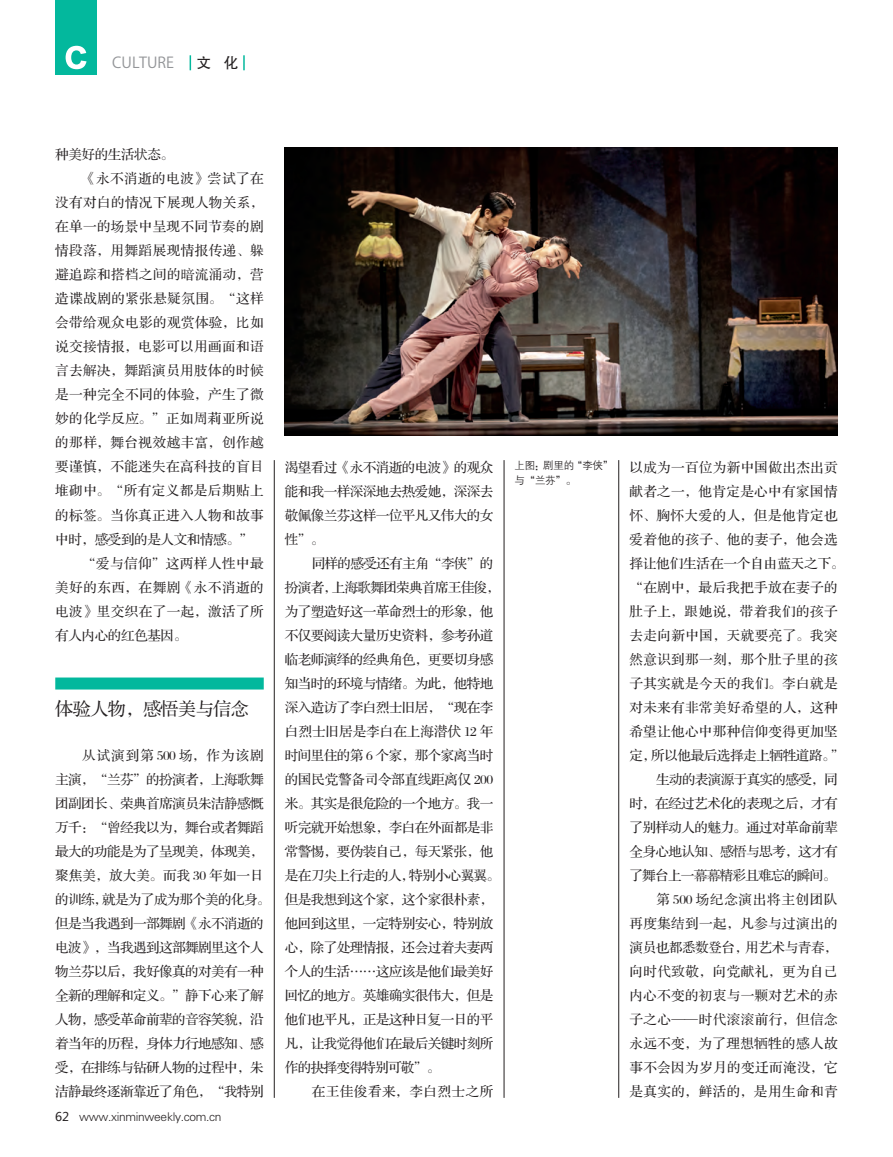
<style>
.page{position:relative;width:893px;height:1157px;background:#fff}
.page>*{position:absolute;margin:0;border:0;box-sizing:border-box;transform-origin:0 0}
.t1{font:18px "FZS3 K GBK1 0";letter-spacing:-.025em;color:#231f20}
.t2{font:15px "Koz Go Pro";color:#939598}
.t3{font:15px "FZHTJW GB1 0";color:#231f20}
.t4{font:13.5px/24px "FZS3 JW GB1 0";letter-spacing:-.025em;color:#231f20}
.t5{font:13.5px "FZS3 JW GB1 0";letter-spacing:.035em;color:#231f20}
.t6{font:13.5px "FZS3 JW GB1 0";letter-spacing:.04em;color:#231f20}
.t7{font:13.5px "FZS3 JW GB1 0";letter-spacing:-.045em;color:#231f20}
.t8{font:13.5px "FZS3 JW GB1 0";letter-spacing:.03em;color:#231f20}
.t9{font:13.5px "FZS3 JW GB1 0";letter-spacing:.005em;color:#231f20}
.t10{font:13.5px "FZS3 JW GB1 0";letter-spacing:-.005em;color:#231f20}
.t11{font:13.5px "FZS3 JW GB1 0";letter-spacing:.055em;color:#231f20}
.t12{font:13.5px "FZS3 JW GB1 0";letter-spacing:.045em;color:#231f20}
.t13{font:12px "FZXH1 JW GB1 0";letter-spacing:-.025em;color:#231f20}
.t14{font:10.5px/15px "FZZDXJW GB1 0";letter-spacing:-.025em;color:#231f20}
.s1{font-family:"Microsoft Ya Hei"}
</style>
<div class="page">
<svg style="left:190px;top:55px;width:1px;height:15px"></svg>
<svg style="left:243px;top:55px;width:2px;height:15px"></svg>
<div style="left:55px;top:0;width:42px;height:74px;background:#03b89d"></div>
<svg style="left:66px;top:46px;width:21px;height:23px"></svg>
<div style="left:55px;top:677px;width:209px;height:12px;background:#03b89d"></div>
<hr style="left:618px;top:460px;width:1px;height:637px;background:#231f20">
<hr style="left:274px;top:460px;width:1px;height:637px;background:#231f20">
<hr style="left:504px;top:460px;width:1px;height:637px;background:#231f20">
<img style="left:285px;top:148px;width:553px;height:287px">
<p class="t2" style="left:112px;top:53px;width:63px">CULTURE</p>
<p class="t3" style="left:196px;top:55px;width:44px">文 化</p>
<p class="t4" style="left:55px;top:143px;width:120px">种美好的生活状态。</p>
<p class="t6" style="left:82px;top:172px;width:183px">《永不消逝的电波》尝试了在</p>
<p class="t5" style="left:55px;top:196px;width:210px">没有对白的情况下展现人物关系，</p>
<p class="t8" style="left:55px;top:220px;width:210px">在单一的场景中呈现不同节奏的剧</p>
<p class="t6" style="left:55px;top:244px;width:210px">情段落，用舞蹈展现情报传递、躲</p>
<p class="t5" style="left:55px;top:268px;width:210px">避追踪和搭档之间的暗流涌动，营</p>
<p class="t6" style="left:55px;top:292px;width:210px">造谍战剧的紧张悬疑氛围。“这样</p>
<p class="t5" style="left:55px;top:316px;width:210px">会带给观众电影的观赏体验，比如</p>
<p class="t5" style="left:55px;top:340px;width:210px">说交接情报，电影可以用画面和语</p>
<p class="t5" style="left:55px;top:364px;width:210px">言去解决，舞蹈演员用肢体的时候</p>
<p class="t5" style="left:55px;top:388px;width:210px">是一种完全不同的体验，产生了微</p>
<p class="t6" style="left:55px;top:412px;width:210px">妙的化学反应。”正如周莉亚所说</p>
<p class="t6" style="left:55px;top:436px;width:210px">的那样，舞台视效越丰富，创作越</p>
<p class="t5" style="left:55px;top:460px;width:210px">要谨慎，不能迷失在高科技的盲目</p>
<p class="t6" style="left:55px;top:484px;width:210px">堆砌中。“所有定义都是后期贴上</p>
<p class="t5" style="left:55px;top:508px;width:210px">的标签。当你真正进入人物和故事</p>
<p class="t4" style="left:55px;top:527px;width:199px">中时，感受到的是人文和情感。”</p>
<p class="t6" style="left:82px;top:556px;width:183px">“爱与信仰”这两样人性中最</p>
<p class="t6" style="left:55px;top:580px;width:210px">美好的东西，在舞剧《永不消逝的</p>
<p class="t6" style="left:55px;top:604px;width:210px">电波》里交织在了一起，激活了所</p>
<p class="t4" style="left:55px;top:623px;width:133px">有人内心的红色基因。</p>
<p class="t1" style="left:55px;top:700px;width:195px">体验人物，感悟美与信念</p>
<p class="t4" style="left:55px;top:743px;width:217px;text-indent:27px">从试演到第 500 场，作为该剧主演，“兰芬”的扮演者，上海歌舞团副团长、荣典首席演员朱洁静感慨万千：“曾经我以为，舞台或者舞蹈最大的功能是为了呈现美，体现美，聚焦美，放大美。而我 30 年如一日的训练，就是为了成为那个美的化身。但是当我遇到一部舞剧《永不消逝的电波》，当我遇到这部舞剧里这个人物兰芬以后，我好像真的对美有一种全新的理解和定义。”静下心来了解人物，感受革命前辈的音容笑貌，沿着当年的历程，身体力行地感知、感受，在排练与钻研人物的过程中，朱洁静最终逐渐靠近了角色，“我特别</p>
<p class="t13" style="left:55px;top:1109px;width:168px"><span class="s1">62</span> www.xinminweekly.com.cn</p>
<p class="t4" style="left:285px;top:456px;width:210px">渴望看过《永不消逝的电波》的观众</p>
<p class="t4" style="left:285px;top:480px;width:210px">能和我一样深深地去热爱她，深深去</p>
<p class="t4" style="left:285px;top:504px;width:210px">敬佩像兰芬这样一位平凡又伟大的女</p>
<p class="t4" style="left:285px;top:528px;width:41px">性”。</p>
<p class="t4" style="left:312px;top:552px;width:183px">同样的感受还有主角“李侠”的</p>
<p class="t7" style="left:285px;top:580px;width:217px">扮演者，上海歌舞团荣典首席王佳俊，</p>
<p class="t4" style="left:285px;top:600px;width:210px">为了塑造好这一革命烈士的形象，他</p>
<p class="t4" style="left:285px;top:624px;width:210px">不仅要阅读大量历史资料，参考孙道</p>
<p class="t4" style="left:285px;top:648px;width:210px">临老师演绎的经典角色，更要切身感</p>
<p class="t4" style="left:285px;top:672px;width:210px">知当时的环境与情绪。为此，他特地</p>
<p class="t4" style="left:285px;top:696px;width:210px">深入造访了李白烈士旧居，“现在李</p>
<p class="t9" style="left:285px;top:724px;width:210px">白烈士旧居是李白在上海潜伏 12 年</p>
<p class="t4" style="left:285px;top:744px;width:210px">时间里住的第 6 个家，那个家离当时</p>
<p class="t4" style="left:285px;top:768px;width:210px">的国民党警备司令部直线距离仅 200</p>
<p class="t4" style="left:285px;top:792px;width:210px">米。其实是很危险的一个地方。我一</p>
<p class="t4" style="left:285px;top:816px;width:210px">听完就开始想象，李白在外面都是非</p>
<p class="t4" style="left:285px;top:840px;width:210px">常警惕，要伪装自己，每天紧张，他</p>
<p class="t7" style="left:285px;top:868px;width:217px">是在刀尖上行走的人，特别小心翼翼。</p>
<p class="t4" style="left:285px;top:888px;width:210px">但是我想到这个家，这个家很朴素，</p>
<p class="t4" style="left:285px;top:912px;width:210px">他回到这里，一定特别安心，特别放</p>
<p class="t4" style="left:285px;top:936px;width:210px">心，除了处理情报，还会过着夫妻两</p>
<p class="t4" style="left:285px;top:960px;width:210px">个人的生活……这应该是他们最美好</p>
<p class="t4" style="left:285px;top:984px;width:210px">回忆的地方。英雄确实很伟大，但是</p>
<p class="t4" style="left:285px;top:1008px;width:210px">他们也平凡，正是这种日复一日的平</p>
<p class="t4" style="left:285px;top:1032px;width:210px">凡，让我觉得他们在最后关键时刻所</p>
<p class="t7" style="left:285px;top:1060px;width:157px">作的抉择变得特别可敬”。</p>
<p class="t12" style="left:312px;top:1084px;width:183px">在王佳俊看来，李白烈士之所</p>
<p class="t14" style="left:514px;top:458px;width:100px">上图：剧里的“李侠”与“兰芬”。</p>
<p class="t8" style="left:629px;top:460px;width:210px">以成为一百位为新中国做出杰出贡</p>
<p class="t5" style="left:629px;top:484px;width:210px">献者之一，他肯定是心中有家国情</p>
<p class="t6" style="left:629px;top:508px;width:210px">怀、胸怀大爱的人，但是他肯定也</p>
<p class="t6" style="left:629px;top:532px;width:210px">爱着他的孩子、他的妻子，他会选</p>
<p class="t10" style="left:629px;top:556px;width:217px">择让他们生活在一个自由蓝天之下。</p>
<p class="t5" style="left:629px;top:580px;width:210px">“在剧中，最后我把手放在妻子的</p>
<p class="t6" style="left:629px;top:604px;width:210px">肚子上，跟她说，带着我们的孩子</p>
<p class="t6" style="left:629px;top:628px;width:210px">去走向新中国，天就要亮了。我突</p>
<p class="t5" style="left:629px;top:652px;width:210px">然意识到那一刻，那个肚子里的孩</p>
<p class="t5" style="left:629px;top:676px;width:210px">子其实就是今天的我们。李白就是</p>
<p class="t5" style="left:629px;top:700px;width:210px">对未来有非常美好希望的人，这种</p>
<p class="t8" style="left:629px;top:724px;width:210px">希望让他心中那种信仰变得更加坚</p>
<p class="t4" style="left:629px;top:744px;width:217px">定，所以他最后选择走上牺牲道路。”</p>
<p class="t4" style="left:656px;top:768px;width:183px">生动的表演源于真实的感受，同</p>
<p class="t4" style="left:629px;top:792px;width:210px">时，在经过艺术化的表现之后，才有</p>
<p class="t4" style="left:629px;top:816px;width:210px">了别样动人的魅力。通过对革命前辈</p>
<p class="t4" style="left:629px;top:840px;width:210px">全身心地认知、感悟与思考，这才有</p>
<p class="t7" style="left:629px;top:868px;width:208px">了舞台上一幕幕精彩且难忘的瞬间。</p>
<p class="t11" style="left:656px;top:892px;width:183px">第 500 场纪念演出将主创团队</p>
<p class="t5" style="left:629px;top:916px;width:210px">再度集结到一起，凡参与过演出的</p>
<p class="t4" style="left:629px;top:936px;width:210px">演员也都悉数登台，用艺术与青春，</p>
<p class="t6" style="left:629px;top:964px;width:210px">向时代致敬，向党献礼，更为自己</p>
<p class="t8" style="left:629px;top:988px;width:210px">内心不变的初衷与一颗对艺术的赤</p>
<p class="t6" style="left:629px;top:1012px;width:210px">子之心——时代滚滚前行，但信念</p>
<p class="t5" style="left:629px;top:1036px;width:210px">永远不变，为了理想牺牲的感人故</p>
<p class="t5" style="left:629px;top:1060px;width:210px">事不会因为岁月的变迁而淹没，它</p>
<p class="t6" style="left:629px;top:1084px;width:210px">是真实的，鲜活的，是用生命和青</p>
</div>
